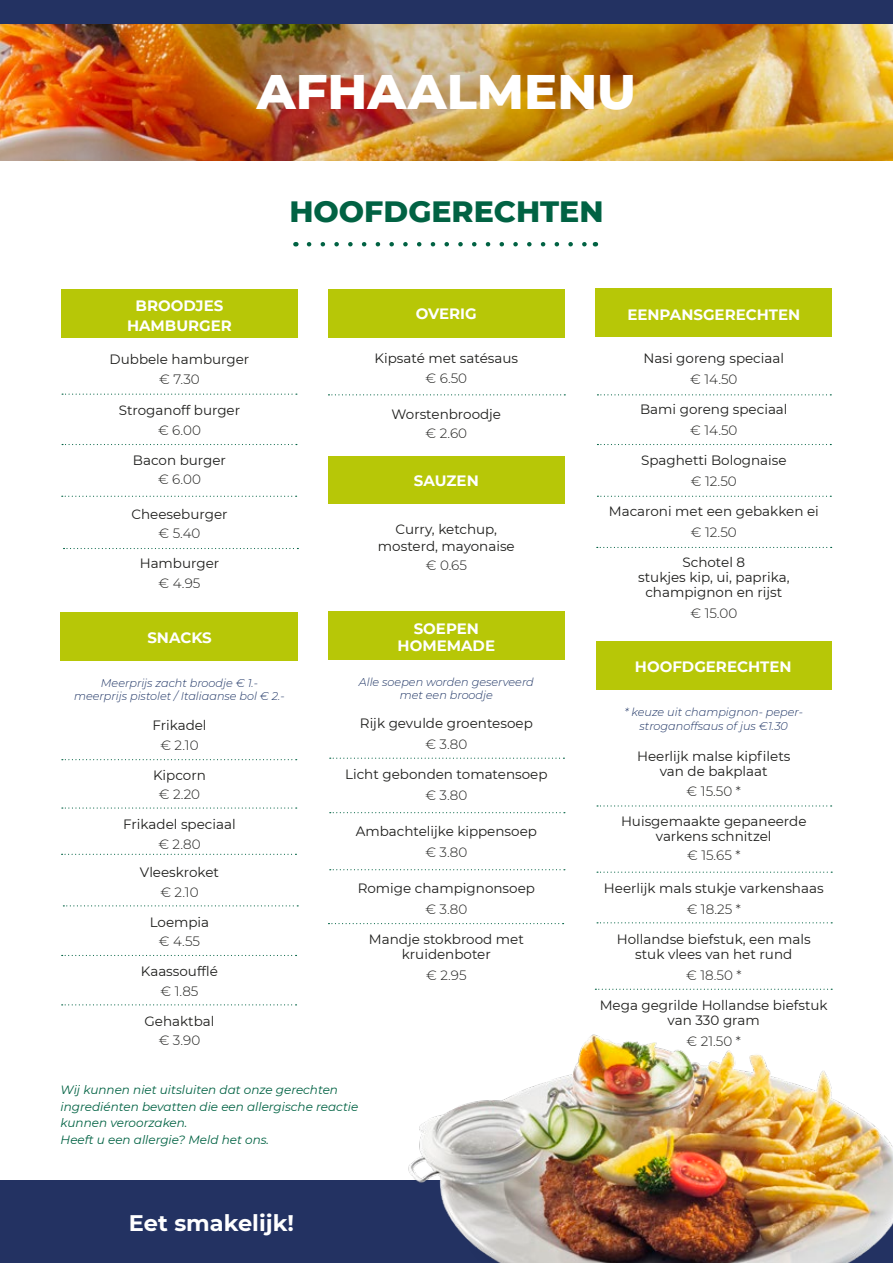
<style>
.page{position:relative;width:893px;height:1263px;background:#fff}
.page>*{position:absolute;margin:0;border:0;box-sizing:border-box;transform-origin:0 0}
.t1{font:800 49.5px "Montserrat";color:#fff}
.t2{font:800 30px "Montserrat";color:#016243}
.t3{font:700 22.5px "Montserrat";color:#fff}
.t4{font:700 15px/16.5px "Montserrat";color:#fff;text-align:center}
.t5{font:13.5px/15px "Montserrat";color:#1d1d1b;text-align:center}
.t6{font:300 13.5px "Montserrat";color:#1d1d1b}
.t7{font:italic 12px/16.5px "Montserrat";color:#016243}
.t8{font:italic 300 11.25px/13.5px "Montserrat";color:#1f3565;text-align:center}
</style>
<div class="page">
<img style="left:0;top:23px;width:893px;height:137px">
<div style="left:0;top:0;width:893px;height:23px;background:#233262"></div>
<div style="left:328px;top:289px;width:237px;height:48px;background:#b7c707"></div>
<div style="left:328px;top:456px;width:237px;height:48px;background:#b7c707"></div>
<svg style="left:328px;top:394px;width:237px;height:1px"></svg>
<div style="left:328px;top:612px;width:237px;height:48px;background:#b7c707"></div>
<div style="left:595px;top:289px;width:237px;height:48px;background:#b7c707"></div>
<div style="left:596px;top:641px;width:236px;height:48px;background:#b7c707"></div>
<svg style="left:597px;top:394px;width:234px;height:1px"></svg>
<svg style="left:597px;top:872px;width:235px;height:1px"></svg>
<svg style="left:597px;top:805px;width:235px;height:1px"></svg>
<svg style="left:597px;top:922px;width:235px;height:1px"></svg>
<svg style="left:597px;top:496px;width:234px;height:1px"></svg>
<svg style="left:597px;top:444px;width:234px;height:1px"></svg>
<div style="left:61px;top:289px;width:237px;height:48px;background:#b7c707"></div>
<div style="left:61px;top:612px;width:237px;height:49px;background:#b7c707"></div>
<svg style="left:62px;top:496px;width:235px;height:1px"></svg>
<svg style="left:62px;top:444px;width:235px;height:1px"></svg>
<svg style="left:64px;top:548px;width:234px;height:1px"></svg>
<svg style="left:62px;top:394px;width:235px;height:1px"></svg>
<svg style="left:309px;top:242px;width:278px;height:4px"></svg>
<svg style="left:597px;top:547px;width:235px;height:1px"></svg>
<svg style="left:330px;top:812px;width:235px;height:1px"></svg>
<svg style="left:330px;top:758px;width:234px;height:1px"></svg>
<svg style="left:330px;top:869px;width:235px;height:1px"></svg>
<svg style="left:328px;top:923px;width:236px;height:1px"></svg>
<svg style="left:62px;top:854px;width:234px;height:1px"></svg>
<svg style="left:62px;top:807px;width:235px;height:2px"></svg>
<svg style="left:63px;top:905px;width:235px;height:1px"></svg>
<svg style="left:62px;top:759px;width:235px;height:1px"></svg>
<svg style="left:62px;top:1004px;width:235px;height:1px"></svg>
<svg style="left:62px;top:955px;width:235px;height:1px"></svg>
<div style="left:0;top:1180px;width:893px;height:83px;background:#233262"></div>
<img style="left:408px;top:988px;width:485px;height:275px">
<h1 class="t1" style="left:257px;top:55px;width:381px">AFHAALMENU</h1>
<p class="t4" style="left:127px;top:295px;width:106px;line-height:19.5px">BROODJES<br>HAMBURGER</p>
<p class="t5" style="left:110px;top:352px;width:141px">Dubbele hamburger</p>
<p class="t6" style="left:159px;top:370px;width:42px">€ 7.30</p>
<p class="t5" style="left:119px;top:403px;width:123px">Stroganoff burger</p>
<p class="t6" style="left:158px;top:421px;width:44px">€ 6.00</p>
<p class="t5" style="left:133px;top:452px;width:95px">Bacon burger</p>
<p class="t6" style="left:158px;top:470px;width:44px">€ 6.00</p>
<p class="t5" style="left:131px;top:506px;width:98px">Cheeseburger</p>
<p class="t6" style="left:158px;top:524px;width:43px">€ 5.40</p>
<p class="t5" style="left:140px;top:556px;width:81px">Hamburger</p>
<p class="t6" style="left:159px;top:574px;width:43px">€ 4.95</p>
<p class="t4" style="left:147px;top:629px;width:66px">SNACKS</p>
<h2 class="t2" style="left:289px;top:190px;width:316px">HOOFDGERECHTEN</h2>
<p class="t4" style="left:416px;top:304px;width:62px">OVERIG</p>
<p class="t5" style="left:375px;top:350px;width:145px">Kipsaté met satésaus</p>
<p class="t6" style="left:426px;top:369px;width:43px">€ 6.50</p>
<p class="t5" style="left:392px;top:406px;width:111px">Worstenbroodje</p>
<p class="t6" style="left:426px;top:424px;width:43px">€ 2.60</p>
<p class="t4" style="left:414px;top:471px;width:66px">SAUZEN</p>
<p class="t5" style="left:378px;top:521px;width:138px;line-height:16.5px">Curry, ketchup, mosterd, mayonaise</p>
<p class="t6" style="left:426px;top:556px;width:43px">€ 0.65</p>
<p class="t4" style="left:398px;top:620px;width:99px">SOEPEN<br>HOMEMADE</p>
<p class="t4" style="left:627px;top:306px;width:174px">EENPANSGERECHTEN</p>
<p class="t5" style="left:644px;top:350px;width:142px">Nasi goreng speciaal</p>
<p class="t6" style="left:690px;top:370px;width:49px">€ 14.50</p>
<p class="t5" style="left:640px;top:401px;width:149px">Bami goreng speciaal</p>
<p class="t6" style="left:690px;top:421px;width:49px">€ 14.50</p>
<p class="t5" style="left:641px;top:452px;width:147px">Spaghetti Bolognaise</p>
<p class="t6" style="left:691px;top:472px;width:47px">€ 12.50</p>
<p class="t5" style="left:609px;top:503px;width:212px">Macaroni met een gebakken ei</p>
<p class="t6" style="left:691px;top:523px;width:47px">€ 12.50</p>
<p class="t5" style="left:638px;top:554px;width:153px">Schotel 8<br>stukjes kip, ui, paprika, champignon en rijst</p>
<p class="t6" style="left:690px;top:604px;width:48px">€ 15.00</p>
<p class="t4" style="left:635px;top:658px;width:158px">HOOFDGERECHTEN</p>
<p class="t8" style="left:74px;top:676px;width:212px">Meerprijs zacht broodje € 1.- meerprijs pistolet / Italiaanse bol € 2.-</p>
<p class="t5" style="left:152px;top:718px;width:56px">Frikadel</p>
<p class="t6" style="left:160px;top:736px;width:40px">€ 2.10</p>
<p class="t5" style="left:153px;top:767px;width:54px">Kipcorn</p>
<p class="t6" style="left:159px;top:785px;width:43px">€ 2.20</p>
<p class="t5" style="left:123px;top:817px;width:114px">Frikadel speciaal</p>
<p class="t6" style="left:158px;top:835px;width:44px">€ 2.80</p>
<p class="t5" style="left:140px;top:865px;width:81px">Vleeskroket</p>
<p class="t6" style="left:160px;top:883px;width:40px">€ 2.10</p>
<p class="t5" style="left:150px;top:914px;width:61px">Loempia</p>
<p class="t6" style="left:159px;top:932px;width:43px">€ 4.55</p>
<p class="t5" style="left:141px;top:964px;width:79px">Kaassoufflé</p>
<p class="t6" style="left:161px;top:982px;width:39px">€ 1.85</p>
<p class="t5" style="left:144px;top:1013px;width:71px">Gehaktbal</p>
<p class="t6" style="left:159px;top:1031px;width:43px">€ 3.90</p>
<p class="t8" style="left:359px;top:674px;width:177px">Alle soepen worden geserveerd met een broodje</p>
<p class="t5" style="left:360px;top:715px;width:174px">Rijk gevulde groentesoep</p>
<p class="t6" style="left:425px;top:735px;width:44px">€ 3.80</p>
<p class="t5" style="left:345px;top:766px;width:204px">Licht gebonden tomatensoep</p>
<p class="t6" style="left:425px;top:786px;width:44px">€ 3.80</p>
<p class="t5" style="left:356px;top:823px;width:183px">Ambachtelijke kippensoep</p>
<p class="t6" style="left:425px;top:843px;width:44px">€ 3.80</p>
<p class="t5" style="left:358px;top:880px;width:179px">Romige champignonsoep</p>
<p class="t6" style="left:425px;top:900px;width:44px">€ 3.80</p>
<p class="t5" style="left:369px;top:931px;width:156px">Mandje stokbrood met kruidenboter</p>
<p class="t6" style="left:426px;top:966px;width:42px">€ 2.95</p>
<p class="t7" style="left:61px;top:1081px;width:299px">Wij kunnen niet uitsluiten dat onze gerechten ingrediénten bevatten die een allergische reactie kunnen veroorzaken.<br>Heeft u een allergie? Meld het ons.</p>
<h3 class="t3" style="left:129px;top:1206px;width:167px">Eet smakelijk!</h3>
<p class="t8" style="left:624px;top:705px;width:180px">* keuze uit champignon- peper&shy;stroganoffsaus of jus €1.30</p>
<p class="t5" style="left:637px;top:748px;width:155px">Heerlijk malse kipfilets van de bakplaat</p>
<p class="t6" style="left:687px;top:782px;width:56px">€ 15.50 *</p>
<p class="t5" style="left:621px;top:813px;width:187px">Huisgemaakte gepaneerde varkens schnitzel</p>
<p class="t6" style="left:687px;top:846px;width:55px">€ 15.65 *</p>
<p class="t5" style="left:604px;top:880px;width:221px">Heerlijk mals stukje varkenshaas</p>
<p class="t6" style="left:687px;top:900px;width:56px">€ 18.25 *</p>
<p class="t5" style="left:617px;top:931px;width:196px">Hollandse biefstuk, een mals stuk vlees van het rund</p>
<p class="t6" style="left:686px;top:966px;width:57px">€ 18.50 *</p>
<p class="t5" style="left:600px;top:997px;width:229px">Mega gegrilde Hollandse biefstuk van 330 gram</p>
<p class="t6" style="left:687px;top:1032px;width:56px">€ 21.50 *</p>
</div>
